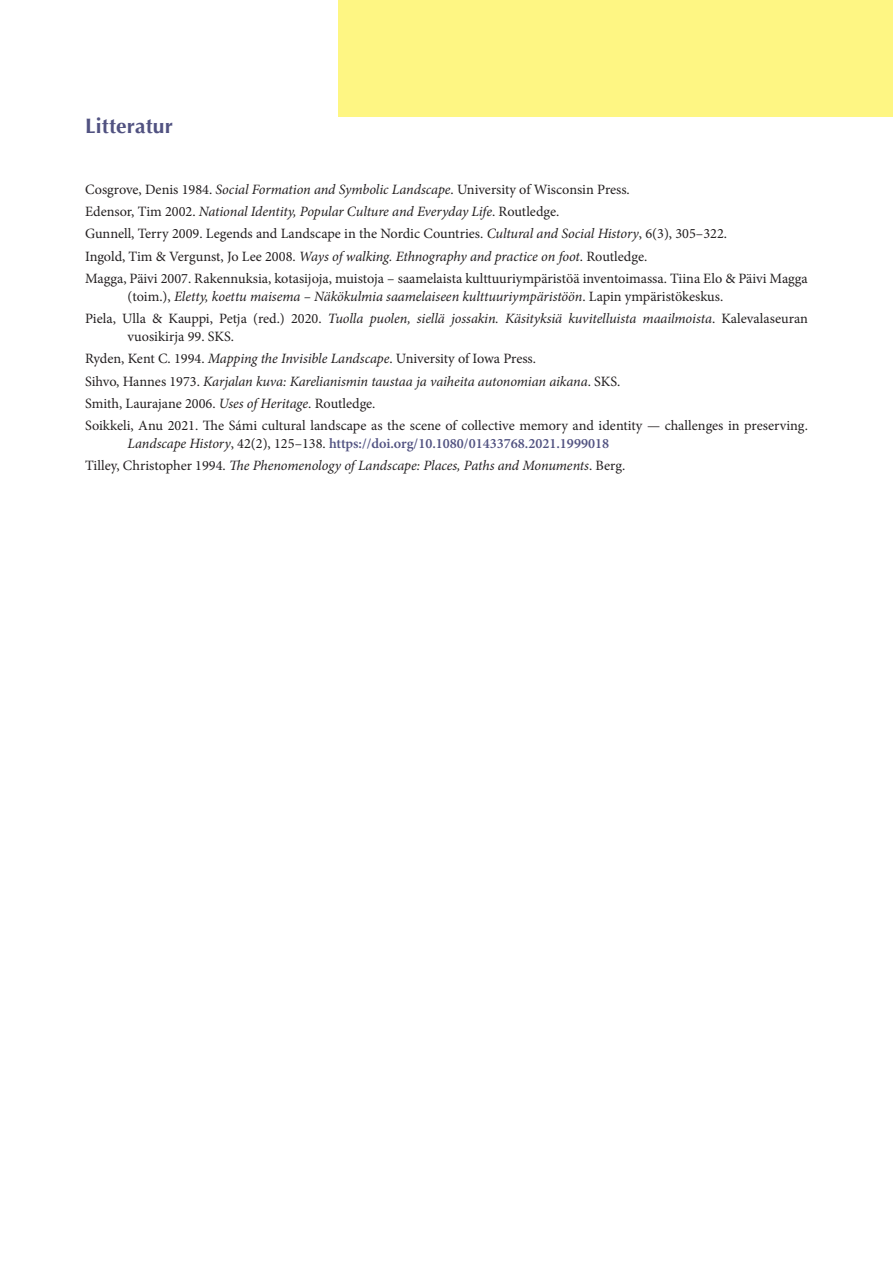
<style>
.page{position:relative;width:893px;height:1263px;background:#fff}
.page>*{position:absolute;margin:0;border:0;box-sizing:border-box;transform-origin:0 0}
.Alaotsikko{font:700 21px "Optima";letter-spacing:.01em;color:#515281}
.Lähdeluettelo{font:14.25px/18px "Minion Pro";color:#231f20}
.Lähdeluettelo-2{font:italic 14.25px "Minion Pro";letter-spacing:-.01em;color:#231f20}
.s1{font-style:italic}
.s2{font-style:normal}
.s3{font-weight:600;color:#515281}
</style>
<div class="page">
<div style="left:338px;top:0;width:555px;height:116px;background:#fef683"></div>
<p class="Alaotsikko" style="left:85px;top:114px;width:89px">Litteratur</p>
<p class="Lähdeluettelo" style="left:85px;top:180px;width:546px">Cosgrove, Denis 1984. <span class="s1">Social Formation and Symbolic Landscape</span>. University of Wisconsin Press.</p>
<p class="Lähdeluettelo-2" style="left:85px;top:202px;width:476px"><span class="s2">Edensor, Tim 2002.</span> National Identity, Popular Culture and Everyday Life<span class="s2">. Routledge.</span></p>
<p class="Lähdeluettelo" style="left:85px;top:225px;width:644px">Gunnell, Terry 2009. Legends and Landscape in the Nordic Countries. <span class="s1">Cultural and Social History</span>, 6(3), 305–322.</p>
<p class="Lähdeluettelo-2" style="left:85px;top:246px;width:564px"><span class="s2">Ingold, Tim &amp; Vergunst, Jo Lee 2008.</span> Ways of walking. Ethnography and practice on foot<span class="s2">. Routledge.</span></p>
<p class="Lähdeluettelo" style="left:128px;top:269px;width:682px;text-indent:-43px">Magga, Päivi 2007. Rakennuksia, kotasijoja, muistoja – saamelaista kulttuuriympäristöä inventoimassa. Tiina Elo &amp; Päivi Magga (toim.), <span class="s1">Eletty, koettu maisema – Näkökulmia saamelaiseen kulttuuriympäristöön</span>. Lapin ympäristökeskus.</p>
<p class="Lähdeluettelo" style="left:128px;top:310px;width:682px;text-indent:-43px">Piela, Ulla &amp; Kauppi, Petja (red.) 2020. <span class="s1">Tuolla puolen, siellä jossakin. Käsityksiä kuvitelluista maailmoista</span>. Kalevalaseuran vuosikirja 99. SKS.</p>
<p class="Lähdeluettelo" style="left:85px;top:350px;width:453px">Ryden, Kent C. 1994. <span class="s1">Mapping the Invisible Landscape</span>. University of Iowa Press.</p>
<p class="Lähdeluettelo-2" style="left:85px;top:371px;width:537px"><span class="s2">Sihvo, Hannes 1973.</span> Karjalan kuva: Karelianismin taustaa ja vaiheita autonomian aikana<span class="s2">. SKS.</span></p>
<p class="Lähdeluettelo" style="left:85px;top:394px;width:292px">Smith, Laurajane 2006. <span class="s1">Uses of Heritage</span>. Routledge.</p>
<p class="Lähdeluettelo" style="left:128px;top:417px;width:682px;text-indent:-43px">Soikkeli, Anu 2021. The Sámi cultural landscape as the scene of collective memory and identity — challenges in preserving.<br><span class="s1">Landscape History</span>, 42(2), 125–138. <span class="s3">https://doi.org/10.1080/01433768.2021.1999018</span></p>
<p class="Lähdeluettelo-2" style="left:85px;top:456px;width:542px"><span class="s2">Tilley, Christopher 1994.</span> The Phenomenology of Landscape: Places, Paths and Monuments<span class="s2">. Berg.</span></p>
</div>
